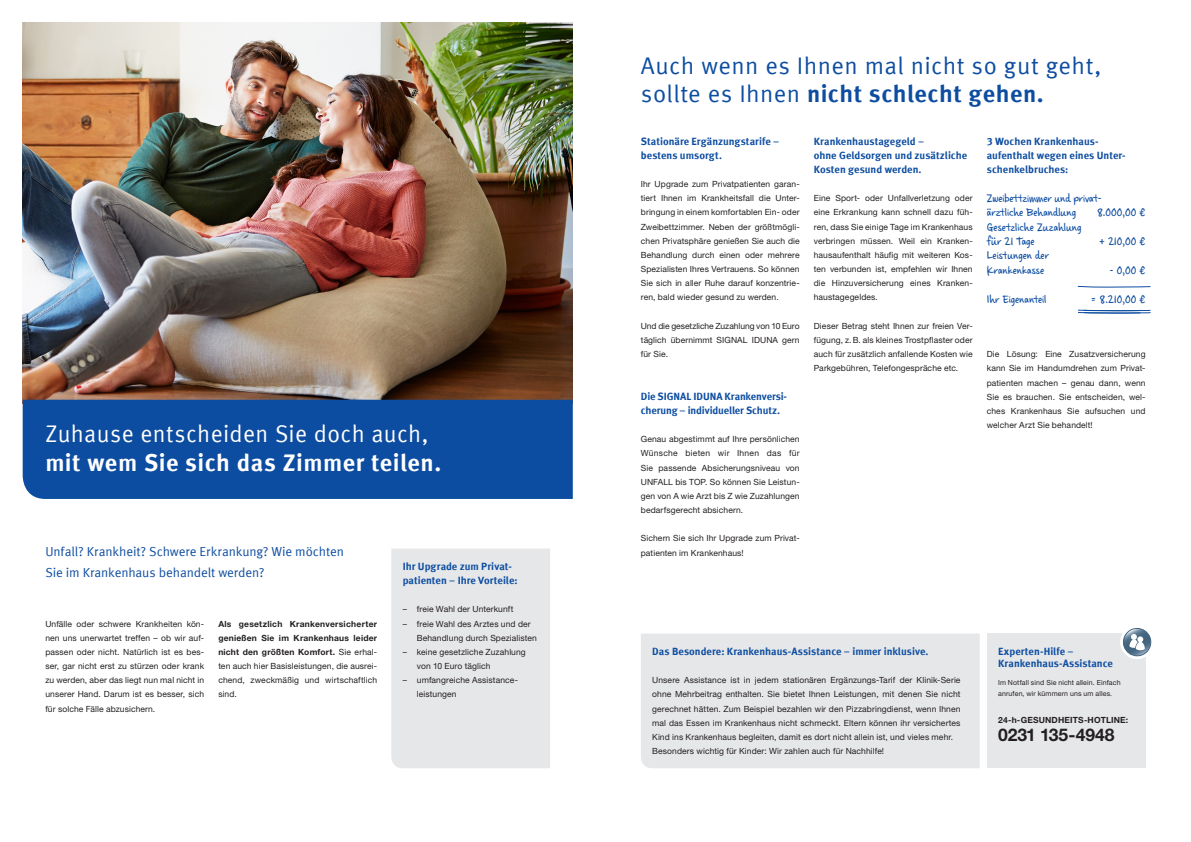
<style>
.page{position:relative;width:1191px;height:842px;background:#fff}
.page>*{position:absolute;margin:0;border:0;box-sizing:border-box;transform-origin:0 0}
.Überschrift_24_pt_Bl{font:24px/28.3px "Meta Offc Pro Norm";letter-spacing:.02em;color:#0d4da1}
.Überschrift_24_pt_We{font:24px/28.3px "Meta Offc Pro Norm";letter-spacing:.015em;color:#fff;scale:.96 1}
.t1{font:700 17.5px "Helvetica Neue LTW1 G";letter-spacing:-.005em;color:#231f20}
.Einleitungstext_13_p{font:13px/21.3px "Meta Offc Pro Norm";letter-spacing:-.01em;color:#0d4da1}
.Handschrift_12_pt_Bl{font:12px/14.4px "Casino Hand";color:#0d4da1}
.Zwischenüberschrift{font:700 10.5px/14.2px "Meta Offc Pro";color:#0d4da1}
.Fließtext_8_5_pt_Sch{font:8.5px/14.2px "Helvetica Neue LTW1 G";letter-spacing:.01em;color:#231f20;text-align:justify}
.Fließtext_8_5_pt_Sch-2{font:700 8.5px/14.2px "Helvetica Neue LTW1 G";letter-spacing:.02em;color:#231f20;text-align:justify}
.Aufzählung_Spiegelsr{font:8.5px/14.2px "Helvetica Neue LTW1 G";letter-spacing:.01em;color:#231f20}
.Fließtext_8_5_pt_Sch-3{font:7px/10.6px "Helvetica Neue LTW1 G";letter-spacing:.015em;color:#231f20}
.s1{font-family:"Meta Offc Pro";font-weight:700}
.s2{font-weight:400}
</style>
<div class="page">
<img style="left:23px;top:23px;width:550px;height:377px">
<div style="left:986px;top:634px;width:159px;height:134px;background:#e6e7e9"></div>
<div style="left:641px;top:634px;width:338px;height:134px;background:#e6e7e9"></div>
<div style="left:23px;top:400px;width:550px;height:99px;background:#0d4da1"></div>
<div style="left:391px;top:549px;width:159px;height:219px;background:#e6e7e9"></div>
<svg style="left:1077px;top:286px;width:74px;height:2px"></svg>
<svg style="left:1078px;top:309px;width:73px;height:5px"></svg>
<div style="left:1120px;top:625px;width:34px;height:34px;background:#fff;border-radius:50%"></div>
<svg style="left:1121px;top:628px;width:31px;height:28px"></svg>
<p class="Überschrift_24_pt_We" style="left:45px;top:418px;width:414px">Zuhause entscheiden Sie doch auch, <span class="s1">mit wem Sie sich das Zimmer teilen.</span></p>
<p class="Einleitungstext_13_p" style="left:45px;top:540px;width:300px">Unfall? Krankheit? Schwere Erkrankung? Wie möchten<br>Sie im Krankenhaus behandelt werden?</p>
<p class="Fließtext_8_5_pt_Sch" style="left:45px;top:616px;width:160px">Unfälle oder schwere Krankheiten kön&shy;nen uns unerwartet treffen – ob wir auf&shy;passen oder nicht. Natürlich ist es bes&shy;ser, gar nicht erst zu stürzen oder krank zu werden, aber das liegt nun mal nicht in unserer Hand. Darum ist es besser, sich für solche Fälle abzusichern.</p>
<p class="Fließtext_8_5_pt_Sch-2" style="left:218px;top:616px;width:160px">Als gesetzlich Krankenversicherter genießen Sie im Krankenhaus leider nicht den größten Komfort. <span class="s2">Sie erhal&shy;ten auch hier Basisleistungen, die ausrei&shy;chend, zweckmäßig und wirtschaftlich sind.</span></p>
<p class="Zwischenüberschrift" style="left:403px;top:558px;width:116px">Ihr Upgrade zum Privat&shy;patienten – Ihre Vorteile:</p>
<p class="Aufzählung_Spiegelsr" style="left:403px;top:602px;width:112px">– freie Wahl der Unterkunft</p>
<p class="Aufzählung_Spiegelsr" style="left:417px;top:616px;width:122px;text-indent:-14px">– freie Wahl des Arztes und der<br>Behandlung durch Spezialisten</p>
<p class="Aufzählung_Spiegelsr" style="left:417px;top:645px;width:110px;text-indent:-14px">– keine gesetzliche Zuzahlung von 10 Euro täglich</p>
<p class="Aufzählung_Spiegelsr" style="left:417px;top:673px;width:102px;text-indent:-14px">– umfangreiche Assistance&shy;leistungen</p>
<p class="Überschrift_24_pt_Bl" style="left:641px;top:50px;width:462px">Auch wenn es Ihnen mal nicht so gut geht, sollte es Ihnen <span class="s1">nicht schlecht gehen.</span></p>
<p class="Zwischenüberschrift" style="left:641px;top:133px;width:140px">Stationäre Ergänzungstarife –</p>
<p class="Zwischenüberschrift" style="left:641px;top:147px;width:83px">bestens umsorgt.</p>
<p class="Fließtext_8_5_pt_Sch" style="left:641px;top:177px;width:160px">Ihr Upgrade zum Privatpatienten garan&shy;tiert Ihnen im Krankheitsfall die Unter&shy;bringung in einem komfortablen Ein- oder Zweibettzimmer. Neben der größtmögli&shy;chen Privatsphäre genießen Sie auch die Behandlung durch einen oder mehrere Spezialisten Ihres Vertrauens. So können Sie sich in aller Ruhe darauf konzentrie&shy;ren, bald wieder gesund zu werden.</p>
<p class="Fließtext_8_5_pt_Sch" style="left:641px;top:319px;width:160px">Und die gesetzliche Zuzahlung von 10 Euro täglich übernimmt SIGNAL IDUNA gern für Sie.</p>
<p class="Zwischenüberschrift" style="left:641px;top:388px;width:148px">Die SIGNAL IDUNA Krankenversi&shy;cherung – individueller Schutz.</p>
<p class="Fließtext_8_5_pt_Sch" style="left:641px;top:432px;width:160px">Genau abgestimmt auf Ihre persönlichen Wünsche bieten wir Ihnen das für Sie passende Absicherungsniveau von UNFALL bis TOP. So können Sie Leistun&shy;gen von A wie Arzt bis Z wie Zuzahlungen bedarfsgerecht absichern.</p>
<p class="Fließtext_8_5_pt_Sch" style="left:641px;top:531px;width:160px">Sichern Sie sich Ihr Upgrade zum Privat&shy;patienten im Krankenhaus!</p>
<p class="Zwischenüberschrift" style="left:814px;top:133px;width:155px">Krankenhaustagegeld –<br>ohne Geldsorgen und zusätzliche<br>Kosten gesund werden.</p>
<p class="Fließtext_8_5_pt_Sch" style="left:814px;top:191px;width:160px">Eine Sport- oder Unfallverletzung oder eine Erkrankung kann schnell dazu füh&shy;ren, dass Sie einige Tage im Krankenhaus verbringen müssen. Weil ein Kranken&shy;hausaufenthalt häufig mit weiteren Kos&shy;ten verbunden ist, empfehlen wir Ihnen die Hinzuversicherung eines Kranken&shy;haustagegeldes.</p>
<p class="Fließtext_8_5_pt_Sch" style="left:814px;top:319px;width:160px">Dieser Betrag steht Ihnen zur freien Ver&shy;fügung, z.B. als kleines Trostpflaster oder auch für zusätzlich anfallende Kosten wie Parkgebühren, Telefongespräche etc.</p>
<p class="Zwischenüberschrift" style="left:986px;top:133px;width:140px">3 Wochen Krankenhaus&shy;aufenthalt wegen eines Unter&shy;schenkelbruches:</p>
<p class="Handschrift_12_pt_Bl" style="left:986px;top:191px;width:116px">Zweibettzimmer und privat&shy;ärztliche Behandlung</p>
<p class="Handschrift_12_pt_Bl" style="left:1097px;top:205px;width:50px">8.000,00 €</p>
<p class="Handschrift_12_pt_Bl" style="left:986px;top:220px;width:96px">Gesetzliche Zuzahlung für 21 Tage</p>
<p class="Handschrift_12_pt_Bl" style="left:986px;top:249px;width:64px">Leistungen der<br>Krankenkasse</p>
<p class="Handschrift_12_pt_Bl" style="left:1099px;top:234px;width:48px">+ 210,00 €</p>
<p class="Handschrift_12_pt_Bl" style="left:1109px;top:263px;width:38px">- 0,00 €</p>
<p class="Handschrift_12_pt_Bl" style="left:986px;top:292px;width:61px">Ihr Eigenanteil</p>
<p class="Handschrift_12_pt_Bl" style="left:1091px;top:292px;width:56px">= 8.210,00 €</p>
<p class="Fließtext_8_5_pt_Sch" style="left:986px;top:347px;width:160px">Die Lösung: Eine Zusatzversicherung kann Sie im Handumdrehen zum Privat&shy;patienten machen – genau dann, wenn Sie es brauchen. Sie entscheiden, wel&shy;ches Krankenhaus Sie aufsuchen und welcher Arzt Sie behandelt!</p>
<p class="Zwischenüberschrift" style="left:652px;top:643px;width:278px">Das Besondere: Krankenhaus-Assistance – immer inklusive.</p>
<p class="Fließtext_8_5_pt_Sch" style="left:652px;top:673px;width:310px">Unsere Assistance ist in jedem stationären Ergänzungs-Tarif der Klinik-Serie ohne Mehrbeitrag enthalten. Sie bietet Ihnen Leistungen, mit denen Sie nicht gerechnet hätten. Zum Beispiel bezahlen wir den Pizzabringdienst, wenn Ihnen mal das Essen im Krankenhaus nicht schmeckt. Eltern können ihr versichertes Kind ins Krankenhaus begleiten, damit es dort nicht allein ist, und vieles mehr.</p>
<p class="Fließtext_8_5_pt_Sch" style="left:652px;top:744px;width:233px">Besonders wichtig für Kinder: Wir zahlen auch für Nachhilfe!</p>
<p class="Zwischenüberschrift" style="left:998px;top:644px;width:116px;line-height:12px">Experten-Hilfe –<br>Krankenhaus-Assistance</p>
<p class="Fließtext_8_5_pt_Sch-3" style="left:998px;top:677px;width:124px">Im Notfall sind Sie nicht allein. Einfach anrufen, wir kümmern uns um alles.</p>
<p class="Fließtext_8_5_pt_Sch-2" style="left:998px;top:713px;width:132px">24-h-GESUNDHEITS-HOTLINE:</p>
<p class="t1" style="left:998px;top:724px;width:118px">0231 135-4948</p>
</div>
